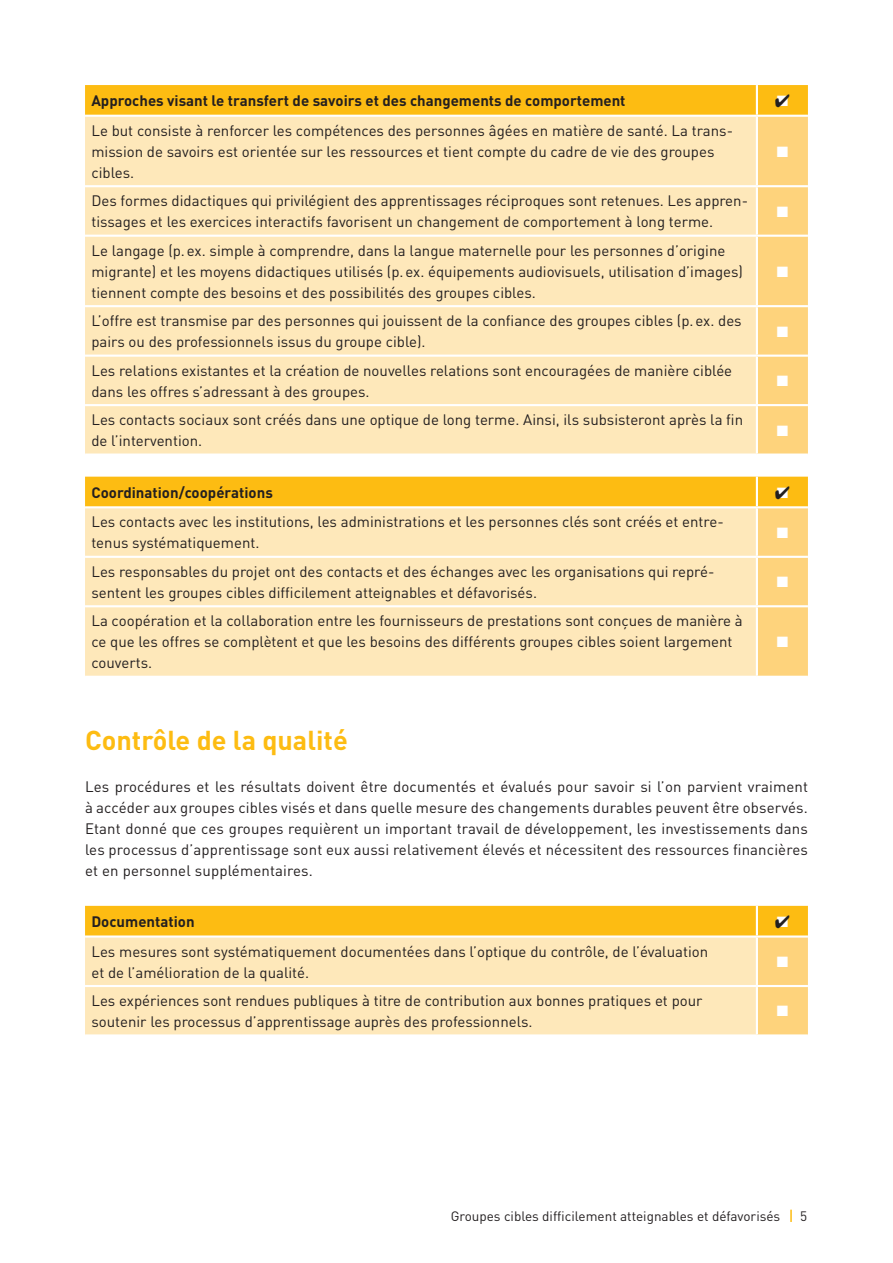
<style>
.page{position:relative;width:893px;height:1263px;background:#fff}
.page>*{position:absolute;margin:0;border:0;box-sizing:border-box;transform-origin:0 0}
.t1{font:700 27px "DINOT";color:#fdbc12}
.t2{font:15px/21px "DINOT";color:#231f20}
.t3{font:700 15px "DINOT";color:#231f20}
.t4{font:15px "Zapf Dingbats ITC";color:#fff}
.t5{font:13.5px "DINOT";color:#231f20}
</style>
<div class="page">
<svg style="left:790px;top:1209px;width:2px;height:13px"></svg>
<svg style="left:85px;top:85px;width:723px;height:369px;background:#fde4ab"></svg>
<svg style="left:85px;top:477px;width:723px;height:199px;background:#fde1a0"></svg>
<svg style="left:85px;top:906px;width:723px;height:129px;background:#fddd93"></svg>
<p class="t3" style="left:91px;top:90px;width:536px">Approches visant le transfert de savoirs et des changements de comportement</p>
<p class="t2" style="left:91px;top:119px;width:643px">Le but consiste à renforcer les compétences des personnes âgées en matière de santé. La trans&shy;mission de savoirs est orientée sur les ressources et tient compte du cadre de vie des groupes cibles.</p>
<p class="t4" style="left:777px;top:144px;width:13px">■</p>
<p class="t2" style="left:91px;top:190px;width:658px">Des formes didactiques qui privilégient des apprentissages réciproques sont retenues. Les appren&shy;tissages et les exercices interactifs favorisent un changement de comportement à long terme.</p>
<p class="t4" style="left:777px;top:204px;width:13px">■</p>
<p class="t2" style="left:91px;top:239px;width:653px">Le langage (p.ex. simple à comprendre, dans la langue maternelle pour les personnes d’origine migrante) et les moyens didactiques utilisés (p.ex. équipements audiovisuels, utilisation d’images) tiennent compte des besoins et des possibilités des groupes cibles.</p>
<p class="t4" style="left:777px;top:264px;width:13px">■</p>
<p class="t2" style="left:91px;top:310px;width:652px">L’offre est transmise par des personnes qui jouissent de la confiance des groupes cibles (p.ex. des pairs ou des professionnels issus du groupe cible).</p>
<p class="t4" style="left:777px;top:324px;width:13px">■</p>
<p class="t2" style="left:91px;top:359px;width:642px">Les relations existantes et la création de nouvelles relations sont encouragées de manière ciblée dans les offres s’adressant à des groupes.</p>
<p class="t4" style="left:777px;top:374px;width:13px">■</p>
<p class="t2" style="left:91px;top:409px;width:653px">Les contacts sociaux sont créés dans une optique de long terme. Ainsi, ils subsisteront après la fin de l’intervention.</p>
<p class="t4" style="left:777px;top:423px;width:13px">■</p>
<p class="t3" style="left:91px;top:482px;width:183px">Coordination/coopérations</p>
<p class="t2" style="left:91px;top:511px;width:634px">Les contacts avec les institutions, les administrations et les personnes clés sont créés et entre&shy;tenus systématiquement.</p>
<p class="t4" style="left:777px;top:526px;width:13px">■</p>
<p class="t2" style="left:91px;top:560px;width:624px">Les responsables du projet ont des contacts et des échanges avec les organisations qui repré&shy;sentent les groupes cibles difficilement atteignables et défavorisés.</p>
<p class="t4" style="left:777px;top:575px;width:13px">■</p>
<p class="t2" style="left:91px;top:610px;width:653px">La coopération et la collaboration entre les fournisseurs de prestations sont conçues de manière à ce que les offres se complètent et que les besoins des différents groupes cibles soient largement couverts.</p>
<p class="t4" style="left:777px;top:635px;width:13px">■</p>
<h1 class="t1" style="left:85px;top:722px;width:264px">Contrôle de la qualité</h1>
<p class="t2" style="left:85px;top:776px;width:724px;text-align:justify">Les procédures et les résultats doivent être documentés et évalués pour savoir si l’on parvient vraiment à accéder aux groupes cibles visés et dans quelle mesure des changements durables peuvent être observés.<br>Etant donné que ces groupes requièrent un important travail de développement, les investissements dans les processus d’apprentissage sont eux aussi relativement élevés et nécessitent des ressources financières et en personnel supplémentaires.</p>
<p class="t3" style="left:91px;top:911px;width:105px">Documentation</p>
<p class="t2" style="left:91px;top:940px;width:618px">Les mesures sont systématiquement documentées dans l’optique du contrôle, de l’évaluation et de l’amélioration de la qualité.</p>
<p class="t4" style="left:777px;top:955px;width:13px">■</p>
<p class="t2" style="left:91px;top:989px;width:613px">Les expériences sont rendues publiques à titre de contribution aux bonnes pratiques et pour soutenir les processus d’apprentissage auprès des professionnels.</p>
<p class="t4" style="left:777px;top:1004px;width:13px">■</p>
<p class="t5" style="left:451px;top:1206px;width:331px">Groupes cibles difficilement atteignables et défavorisés</p>
<p class="t5" style="left:800px;top:1206px;width:9px">5</p>
</div>
